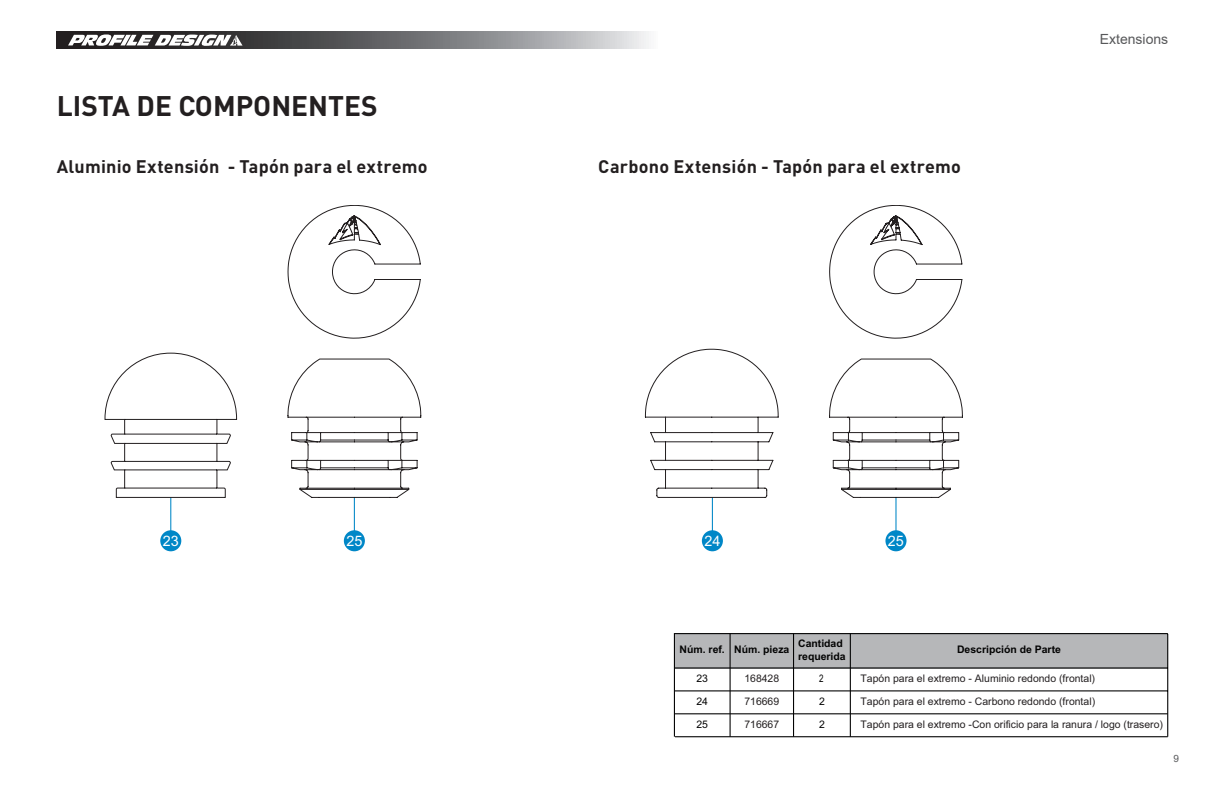
<style>
.page{position:relative;width:1225px;height:794px;background:#fff}
.page>*{position:absolute;margin:0;border:0;box-sizing:border-box;transform-origin:0 0}
.Page_Title{font:700 28px "DIN Pro";color:#231f20}
.t1{font:700 18px "DIN Pro";letter-spacing:.01em;color:#231f20}
.t2{font:14.4px "Arial";color:#fff}
.t3{font:14px "Arial";color:#57585a}
.t4{font:10.4px "Arial";color:#231f20}
.t5{font:700 10.4px/12.6px "Arial";color:#030303}
.t6{font:10.4px "Arial";color:#030303}
.t7{font:10.4px "Arial";color:#030303;scale:.77 1}
.t8{font:10px "Arial";color:#57585a}
</style>
<div class="page">
<svg style="left:57px;top:32px;width:592px;height:17px;background:#767779"></svg>
<svg style="left:68px;top:34px;width:174px;height:12px"></svg>
<div style="left:674px;top:633px;width:493px;height:35px;background:#b6b7b9"></div>
<hr style="left:674px;top:633px;width:1px;height:103px;background:#030303">
<hr style="left:1167px;top:634px;width:1px;height:102px;background:#030303">
<hr style="left:675px;top:633px;width:492px;height:1px;background:#030303">
<hr style="left:675px;top:667px;width:492px;height:1px;background:#030303">
<hr style="left:675px;top:690px;width:492px;height:1px;background:#030303">
<hr style="left:675px;top:713px;width:492px;height:1px;background:#030303">
<hr style="left:675px;top:736px;width:492px;height:1px;background:#030303">
<hr style="left:729px;top:633px;width:1px;height:103px;background:#030303">
<hr style="left:793px;top:633px;width:1px;height:103px;background:#030303">
<hr style="left:849px;top:633px;width:2px;height:103px;background:#030303">
<hr style="left:170px;top:497px;width:1px;height:41px;background:#0087c7">
<div style="left:160px;top:530px;width:21px;height:21px;background:#0087c7;border-radius:50%"></div>
<hr style="left:354px;top:497px;width:1px;height:41px;background:#0087c7">
<div style="left:344px;top:530px;width:21px;height:21px;background:#0087c7;border-radius:50%"></div>
<svg style="left:104px;top:352px;width:133px;height:146px"></svg>
<svg style="left:287px;top:205px;width:135px;height:293px"></svg>
<hr style="left:712px;top:497px;width:1px;height:41px;background:#0087c7">
<div style="left:702px;top:530px;width:21px;height:21px;background:#0087c7;border-radius:50%"></div>
<hr style="left:895px;top:497px;width:1px;height:41px;background:#0087c7">
<div style="left:885px;top:530px;width:21px;height:21px;background:#0087c7;border-radius:50%"></div>
<svg style="left:645px;top:205px;width:318px;height:293px"></svg>
<p class="Page_Title" style="left:57px;top:86px;width:322px">LISTA DE COMPONENTES</p>
<p class="t1" style="left:57px;top:154px;width:372px">Aluminio Extensión - Tapón para el extremo</p>
<p class="t1" style="left:598px;top:154px;width:364px">Carbono Extensión - Tapón para el extremo</p>
<h3 class="t3" style="left:1099px;top:29px;width:70px">Extensions</h3>
<p class="t2" style="left:163px;top:531px;width:18px">23</p>
<p class="t2" style="left:346px;top:531px;width:18px">25</p>
<p class="t2" style="left:704px;top:531px;width:18px">24</p>
<p class="t2" style="left:888px;top:531px;width:18px">25</p>
<p class="t5" style="left:679px;top:643px;width:47px">Núm. ref.</p>
<p class="t6" style="left:696px;top:671px;width:13px">23</p>
<p class="t6" style="left:696px;top:694px;width:13px">24</p>
<p class="t6" style="left:696px;top:716px;width:13px">25</p>
<p class="t5" style="left:798px;top:637px;width:49px">Cantidad requerida</p>
<p class="t7" style="left:819px;top:671px;width:7px">2</p>
<p class="t6" style="left:819px;top:694px;width:7px">2</p>
<p class="t6" style="left:819px;top:716px;width:7px">2</p>
<p class="t5" style="left:734px;top:643px;width:57px">Núm. pieza</p>
<p class="t5" style="left:957px;top:643px;width:105px">Descripción de Parte</p>
<p class="t4" style="left:860px;top:671px;width:236px">Tapón para el extremo - Aluminio redondo (frontal)</p>
<p class="t4" style="left:860px;top:694px;width:236px">Tapón para el extremo - Carbono redondo (frontal)</p>
<p class="t4" style="left:860px;top:716px;width:304px">Tapón para el extremo -Con orificio para la ranura / logo (trasero)</p>
<p class="t4" style="left:744px;top:671px;width:36px">168428</p>
<p class="t4" style="left:744px;top:694px;width:36px">716669</p>
<p class="t4" style="left:744px;top:716px;width:36px">716667</p>
<p class="t8" style="left:1173px;top:751px;width:7px">9</p>
</div>
